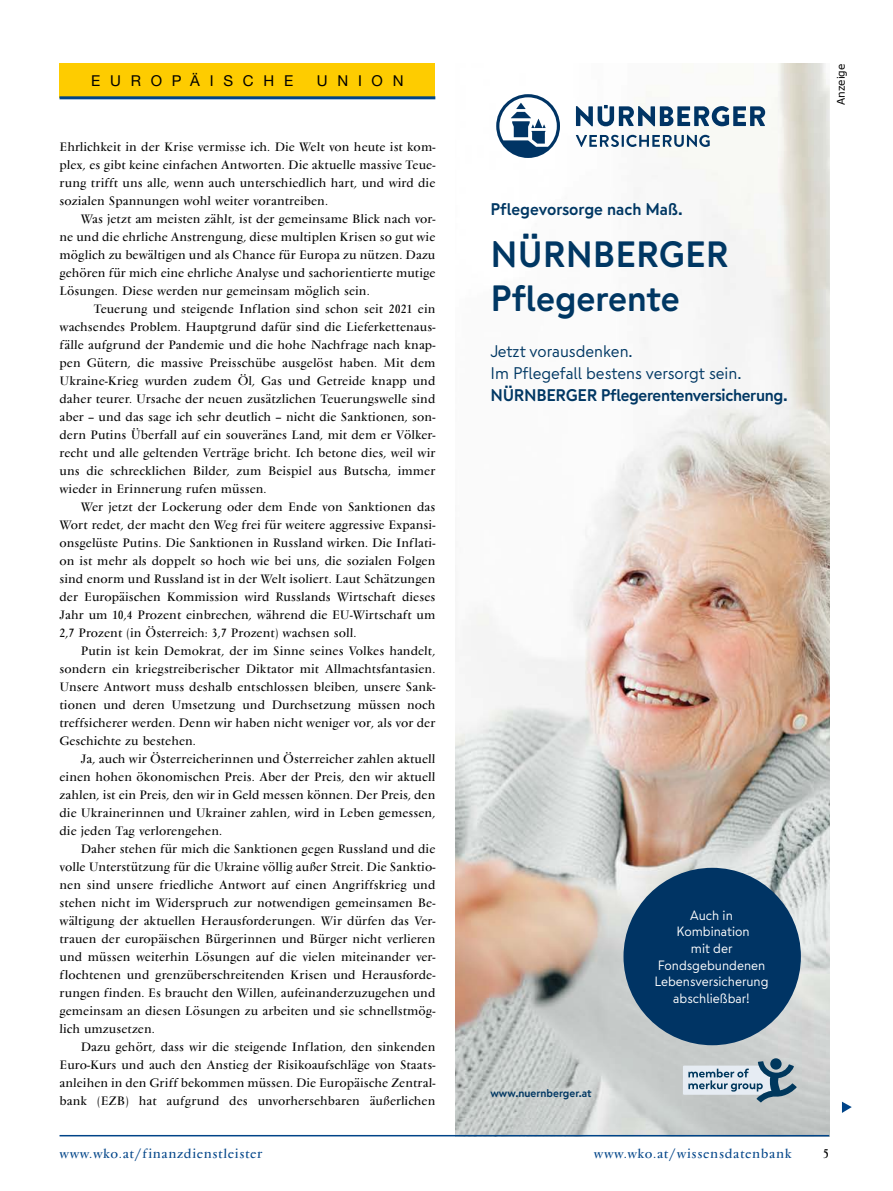
<style>
.page{position:relative;width:893px;height:1191px;background:#fff}
.page>*{position:absolute;margin:0;border:0;box-sizing:border-box;transform-origin:0 0}
.t1{font:700 36.6px/43.8px "Nuernberger Text";color:#003763}
.t2{font:16.8px/21.9px "Nuernberger Text";color:#003763}
.t3{font:700 16.8px "Nuernberger Text";letter-spacing:-.02em;color:#003763}
.t4{font:700 16.8px "Nuernberger Text";color:#003763}
.t5{font:15px "Helvetica Neue LT Std";letter-spacing:.65em;color:#000}
.t6{font:13.5px/16.5px "Nuernberger Text";color:#fff;text-align:center}
.t7{font:13.5px "Vendome";letter-spacing:.05em;color:#048}
.t8{font:13.5px "Vendome";color:#000}
.t9{font:12.75px/18px "Vendome";letter-spacing:.01em;color:#000;text-align:justify}
.t10{font:700 11.25px "Nuernberger Text";color:#003763}
.t11{font:10.5px "Verdana";color:#000}
</style>
<div class="page">
<div style="left:60px;top:64px;width:375px;height:34px;background:#fecc00"></div>
<hr style="left:60px;top:96px;width:375px;height:3px;background:#048">
<img style="left:456px;top:64px;width:373px;height:1071px">
<svg style="left:576px;top:105px;width:189px;height:21px"></svg>
<svg style="left:576px;top:135px;width:134px;height:12px"></svg>
<svg style="left:496px;top:94px;width:64px;height:64px"></svg>
<div style="left:623px;top:867px;width:178px;height:178px;background:#003464;border-radius:50%"></div>
<svg style="left:770px;top:1058px;width:12px;height:11px"></svg>
<svg style="left:683px;top:1061px;width:114px;height:41px;background:#a5b6c1"></svg>
<hr style="left:60px;top:1135px;width:769px;height:1px;background:#048">
<svg style="left:842px;top:1101px;width:10px;height:12px"></svg>
<p class="t5" style="left:91px;top:72px;width:203px">EUROPÄISCHE</p>
<p class="t5" style="left:317px;top:72px;width:88px">UNION</p>
<p class="t9" style="left:60px;top:137px;width:377px">Ehrlichkeit in der Krise vermisse ich. Die Welt von heute ist kom&shy;plex, es gibt keine einfachen Antworten. Die aktuelle massive Teue&shy;rung trifft uns alle, wenn auch unterschiedlich hart, und wird die sozialen Spannungen wohl weiter vorantreiben.</p>
<p class="t9" style="left:60px;top:210px;width:377px;text-indent:21px">Was jetzt am meisten zählt, ist der gemeinsame Blick nach vor&shy;ne und die ehrliche Anstrengung, diese multiplen Krisen so gut wie möglich zu bewältigen und als Chance für Europa zu nützen. Dazu gehören für mich eine ehrliche Analyse und sachorientierte mutige Lösungen. Diese werden nur gemeinsam möglich sein.</p>
<p class="t9" style="left:60px;top:300px;width:377px;text-indent:34px">Teuerung und steigende Inflation sind schon seit 2021 ein wachsendes Problem. Hauptgrund dafür sind die Lieferkettenaus&shy;fälle aufgrund der Pandemie und die hohe Nachfrage nach knap&shy;pen Gütern, die massive Preisschübe ausgelöst haben. Mit dem Ukraine-Krieg wurden zudem Öl, Gas und Getreide knapp und daher teurer. Ursache der neuen zusätzlichen Teuerungswelle sind aber – und das sage ich sehr deutlich – nicht die Sanktionen, son&shy;dern Putins Überfall auf ein souveränes Land, mit dem er Völker&shy;recht und alle geltenden Verträge bricht. Ich betone dies, weil wir uns die schrecklichen Bilder, zum Beispiel aus Butscha, immer wieder in Erinnerung rufen müssen.</p>
<p class="t9" style="left:60px;top:498px;width:377px;text-indent:21px">Wer jetzt der Lockerung oder dem Ende von Sanktionen das Wort redet, der macht den Weg frei für weitere aggressive Expansi&shy;onsgelüste Putins. Die Sanktionen in Russland wirken. Die Inflati&shy;on ist mehr als doppelt so hoch wie bei uns, die sozialen Folgen sind enorm und Russland ist in der Welt isoliert. Laut Schätzungen der Europäischen Kommission wird Russlands Wirtschaft dieses Jahr um 10,4 Prozent einbrechen, während die EU-Wirtschaft um 2,7 Prozent (in Österreich: 3,7 Prozent) wachsen soll.</p>
<p class="t9" style="left:60px;top:642px;width:377px;text-indent:21px">Putin ist kein Demokrat, der im Sinne seines Volkes handelt, sondern ein kriegstreiberischer Diktator mit Allmachtsfantasien.<br>Unsere Antwort muss deshalb entschlossen bleiben, unsere Sank&shy;tionen und deren Umsetzung und Durchsetzung müssen noch treffsicherer werden. Denn wir haben nicht weniger vor, als vor der Geschichte zu bestehen.</p>
<p class="t9" style="left:60px;top:750px;width:377px;text-indent:21px">Ja, auch wir Österreicherinnen und Österreicher zahlen aktuell einen hohen ökonomischen Preis. Aber der Preis, den wir aktuell zahlen, ist ein Preis, den wir in Geld messen können. Der Preis, den die Ukrainerinnen und Ukrainer zahlen, wird in Leben gemessen, die jeden Tag verlorengehen.</p>
<p class="t9" style="left:60px;top:840px;width:377px;text-indent:21px">Daher stehen für mich die Sanktionen gegen Russland und die volle Unterstützung für die Ukraine völlig außer Streit. Die Sanktio&shy;nen sind unsere friedliche Antwort auf einen Angriffskrieg und stehen nicht im Widerspruch zur notwendigen gemeinsamen Be&shy;wältigung der aktuellen Herausforderungen. Wir dürfen das Ver&shy;trauen der europäischen Bürgerinnen und Bürger nicht verlieren und müssen weiterhin Lösungen auf die vielen miteinander ver&shy;flochtenen und grenzüberschreitenden Krisen und Herausforde&shy;rungen finden. Es braucht den Willen, aufeinanderzuzugehen und gemeinsam an diesen Lösungen zu arbeiten und sie schnellstmög&shy;lich umzusetzen.</p>
<p class="t9" style="left:60px;top:1038px;width:377px;text-indent:21px">Dazu gehört, dass wir die steigende Inflation, den sinkenden Euro-Kurs und auch den Anstieg der Risikoaufschläge von Staats&shy;anleihen in den Griff bekommen müssen. Die Europäische Zentral&shy;bank (EZB) hat aufgrund des unvorhersehbaren äußerlichen</p>
<h2 class="t4" style="left:490px;top:197px;width:194px">Pflegevorsorge nach Maß.</h2>
<h1 class="t1" style="left:490px;top:232px;width:240px">NÜRNBERGER<br>Pflegerente</h1>
<h2 class="t2" style="left:490px;top:340px;width:253px">Jetzt vorausdenken.<br>Im Pflegefall bestens versorgt sein.</h2>
<h2 class="t3" style="left:490px;top:384px;width:299px">NÜRNBERGER Pflegerentenversicherung.</h2>
<p class="t11" style="left:834px;top:105px;width:43px;rotate:-90deg">Anzeige</p>
<p class="t10" style="left:490px;top:1085px;width:103px">www.nuernberger.at</p>
<p class="t6" style="left:654px;top:906px;width:116px">Auch in<br>Kombination<br>mit der<br>Fondsgebundenen<br>Lebensversicherung abschließbar!</p>
<p class="t7" style="left:60px;top:1146px;width:204px">www.wko.at/finanzdienstleister</p>
<p class="t7" style="left:594px;top:1146px;width:199px">www.wko.at/wissensdatenbank</p>
<p class="t8" style="left:823px;top:1146px;width:8px">5</p>
</div>
